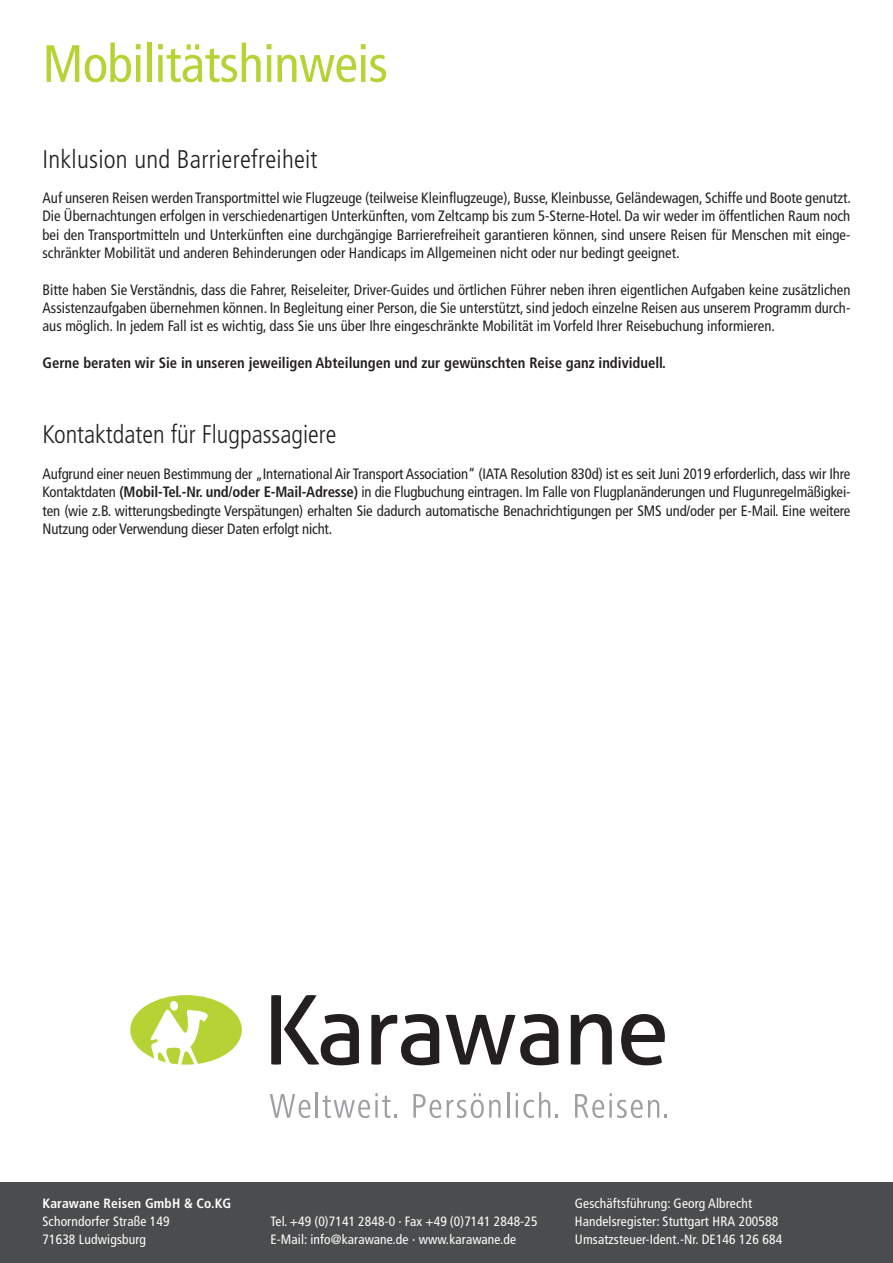
<style>
.page{position:relative;width:893px;height:1263px;background:#fff}
.page>*{position:absolute;margin:0;border:0;box-sizing:border-box;transform-origin:0 0}
.t1{font:condensed 52.5px "Frutiger LT Pro";letter-spacing:-.01em;color:#b5d334}
.t2{font:300 condensed 25.5px "Frutiger LT Pro";color:#231f20}
.t3{font:condensed 15px/18.3px "Frutiger LT Pro";color:#231f20;text-align:justify}
.t4{font:700 condensed 15px "Frutiger LT Pro";color:#231f20}
.t5{font:condensed 13.5px/18px "Frutiger LT Pro";letter-spacing:.01em;color:#fff}
.t6{font:700 condensed 13.5px "Frutiger LT Pro";letter-spacing:.01em;color:#fff}
.s1{font-weight:700}
</style>
<div class="page">
<div style="left:0;top:1182px;width:893px;height:81px;background:#4b4c4d"></div>
<svg style="left:271px;top:995px;width:88px;height:70px"></svg>
<svg style="left:371px;top:1014px;width:68px;height:51px"></svg>
<svg style="left:446px;top:1014px;width:112px;height:51px"></svg>
<svg style="left:571px;top:1014px;width:41px;height:50px"></svg>
<svg style="left:621px;top:1014px;width:44px;height:51px"></svg>
<svg style="left:130px;top:995px;width:112px;height:70px"></svg>
<svg style="left:270px;top:1094px;width:40px;height:24px"></svg>
<hr style="left:316px;top:1092px;width:2px;height:26px;background:#9d9fa2">
<svg style="left:323px;top:1093px;width:74px;height:25px"></svg>
<svg style="left:413px;top:1094px;width:28px;height:24px"></svg>
<svg style="left:447px;top:1093px;width:53px;height:25px"></svg>
<hr style="left:507px;top:1092px;width:2px;height:26px;background:#9d9fa2">
<svg style="left:516px;top:1092px;width:34px;height:26px"></svg>
<svg style="left:575px;top:1093px;width:84px;height:25px"></svg>
<h1 class="t1" style="left:43px;top:33px;width:347px">Mobilitätshinweis</h1>
<h2 class="t2" style="left:43px;top:145px;width:277px">Inklusion und Barrierefreiheit</h2>
<p class="t3" style="left:43px;top:189px;width:810px">Auf unseren Reisen werden Transportmittel wie Flugzeuge (teilweise Kleinflugzeuge), Busse, Kleinbusse, Geländewagen, Schiffe und Boote genutzt.<br>Die Übernachtungen erfolgen in verschiedenartigen Unterkünften, vom Zeltcamp bis zum 5-Sterne-Hotel. Da wir weder im öffentlichen Raum noch bei den Transportmitteln und Unterkünften eine durchgängige Barrierefreiheit garantieren können, sind unsere Reisen für Menschen mit einge&shy;schränkter Mobilität und anderen Behinderungen oder Handicaps im Allgemeinen nicht oder nur bedingt geeignet.</p>
<p class="t3" style="left:43px;top:280px;width:809px">Bitte haben Sie Verständnis, dass die Fahrer, Reiseleiter, Driver-Guides und örtlichen Führer neben ihren eigentlichen Aufgaben keine zusätzlichen Assistenzaufgaben übernehmen können. In Begleitung einer Person, die Sie unterstützt, sind jedoch einzelne Reisen aus unserem Programm durch&shy;aus möglich. In jedem Fall ist es wichtig, dass Sie uns über Ihre eingeschränkte Mobilität im Vorfeld Ihrer Reisebuchung informieren.</p>
<p class="t4" style="left:43px;top:354px;width:625px">Gerne beraten wir Sie in unseren jeweiligen Abteilungen und zur gewünschten Reise ganz individuell.</p>
<h2 class="t2" style="left:43px;top:419px;width:295px">Kontaktdaten für Flugpassagiere</h2>
<p class="t3" style="left:43px;top:465px;width:809px">Aufgrund einer neuen Bestimmung der „International Air Transport Association“ (IATA Resolution 830d) ist es seit Juni 2019 erforderlich, dass wir Ihre Kontaktdaten <span class="s1">(Mobil-Tel.-Nr. und/oder E-Mail-Adresse)</span> in die Flugbuchung eintragen. Im Falle von Flugplanänderungen und Flugunregelmäßigkei&shy;ten (wie z.B. witterungsbedingte Verspätungen) erhalten Sie dadurch automatische Benachrichtigungen per SMS und/oder per E-Mail. Eine weitere Nutzung oder Verwendung dieser Daten erfolgt nicht.</p>
<p class="t6" style="left:43px;top:1195px;width:190px">Karawane Reisen GmbH &amp; Co.KG</p>
<p class="t5" style="left:43px;top:1212px;width:129px">Schorndorfer Straße 149<br>71638 Ludwigsburg</p>
<p class="t5" style="left:270px;top:1212px;width:269px">Tel. +49 (0)7141 2848-0 · Fax +49 (0)7141 2848-25<br>E-Mail: info@karawane.de · www.karawane.de</p>
<p class="t5" style="left:575px;top:1194px;width:209px">Geschäftsführung: Georg Albrecht<br>Handelsregister: Stuttgart HRA 200588<br>Umsatzsteuer-Ident.-Nr. DE146 126 684</p>
</div>
